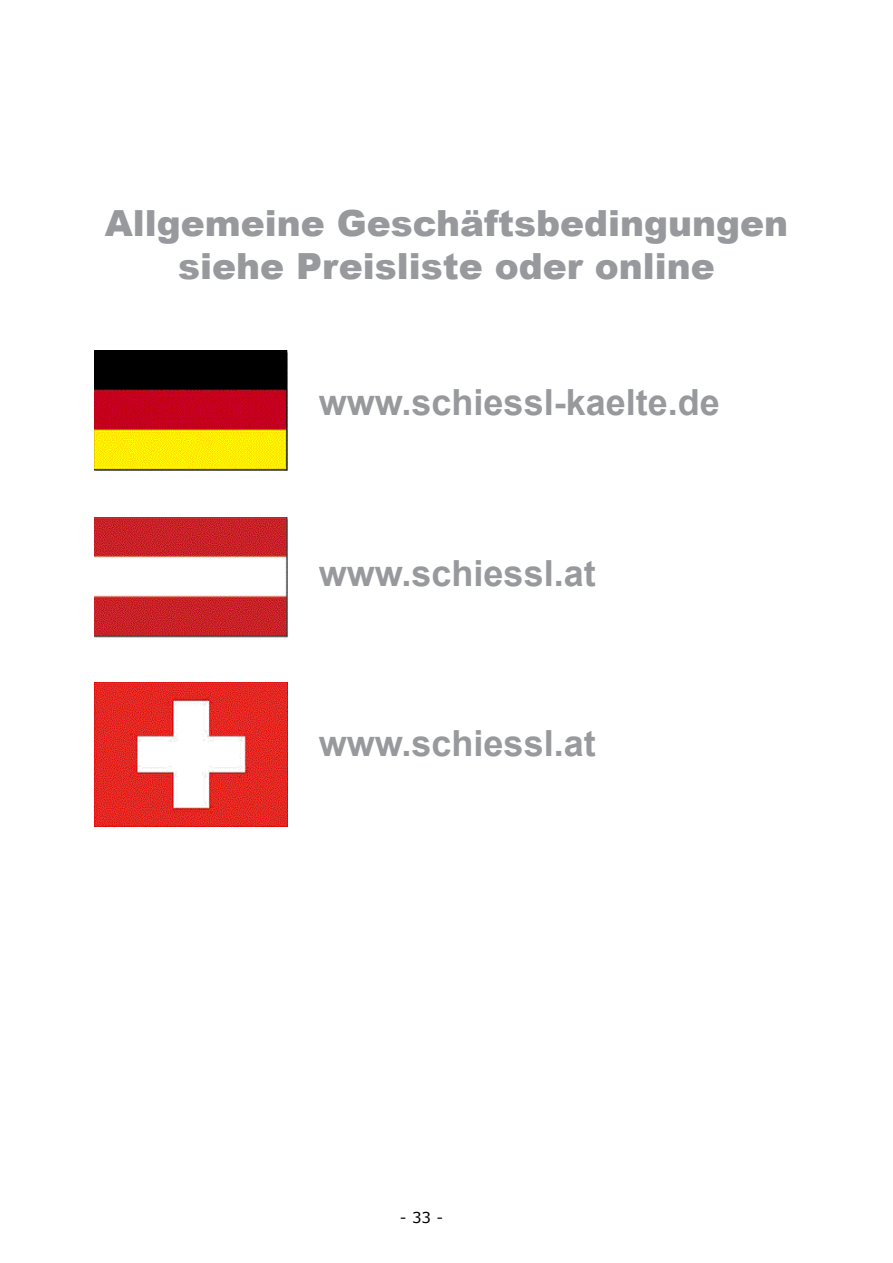
<style>
.page{position:relative;width:893px;height:1263px;background:#fff}
.page>*{position:absolute;margin:0;border:0;box-sizing:border-box;transform-origin:0 0}
.t1{font:900 36px/43.2px "Arial";color:#97999c;text-align:center}
.t2{font:700 36px "Arial";color:#97999c}
.t3{font:15px "Verdana";color:#000}
</style>
<div class="page">
<img style="left:95px;top:351px;width:193px;height:119px">
<img style="left:95px;top:517px;width:193px;height:121px">
<img style="left:95px;top:682px;width:193px;height:144px">
<p class="t1" style="left:105px;top:201px;width:685px">Allgemeine Geschäftsbedingungen siehe Preisliste oder online</p>
<p class="t2" style="left:319px;top:379px;width:402px">www.schiessl-kaelte.de</p>
<p class="t2" style="left:319px;top:549px;width:278px">www.schiessl.at</p>
<p class="t2" style="left:319px;top:720px;width:278px">www.schiessl.at</p>
<p class="t3" style="left:400px;top:1208px;width:45px">- 33 -</p>
</div>
